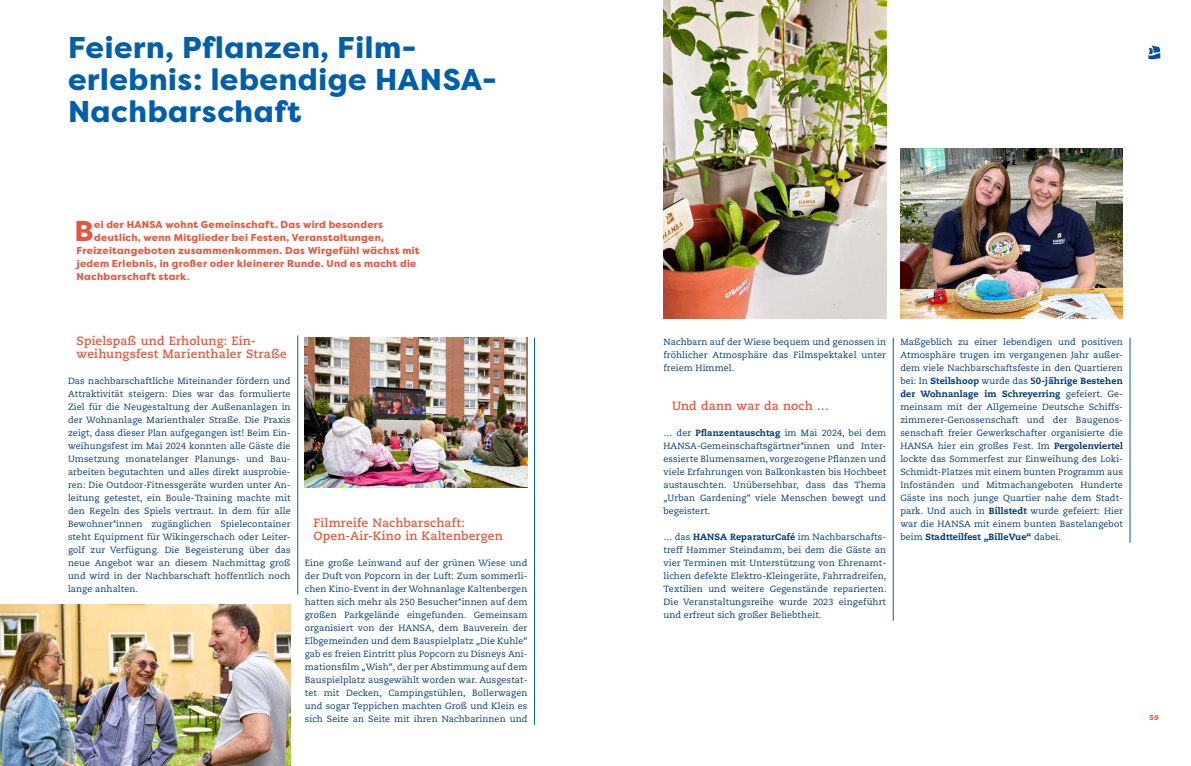
<style>
.page{position:relative;width:1191px;height:766px;background:#fff}
.page>*{position:absolute;margin:0;border:0;box-sizing:border-box;transform-origin:0 0}
.Headline_30_Pt_linksbündig{font:800 30px/32px "Filson Pro";letter-spacing:.02em;color:#005eaa}
.Copy_intro_Initial{font:800 28.6px "Filson Pro";color:#e6573f}
.Zwischenheadline_1{font:700 12px/13px "Caecilia LT Pro 75";letter-spacing:.015em;color:#e6573f}
.Copy_intro_Initial-2{font:800 10px "Filson Pro";letter-spacing:.03em;color:#e6573f}
.Copytext_Caecilia_roman{font:9px/13px "Caecilia LT Pro 55 Roman";letter-spacing:.01em;color:#003a76;text-align:justify}
.t1{font:800 7px "Filson Pro";color:#e6573f}
.s1{font-family:"Caecilia LT Pro 75";font-weight:700}
.s2{font-family:"Caecilia LT Pro 85";font-weight:800}
</style>
<div class="page">
<svg style="left:1148px;top:45px;width:13px;height:15px"></svg>
<hr style="left:297px;top:335px;width:1px;height:259px;background:#005eaa">
<hr style="left:534px;top:337px;width:1px;height:387px;background:#005eaa">
<img style="left:305px;top:337px;width:222px;height:150px">
<hr style="left:893px;top:337px;width:1px;height:283px;background:#005eaa">
<hr style="left:1129px;top:337px;width:1px;height:205px;background:#005eaa">
<img style="left:900px;top:148px;width:223px;height:170px">
<img style="left:663px;top:0;width:223px;height:318px">
<img style="left:0;top:604px;width:291px;height:161px">
<p class="Headline_30_Pt_linksbündig" style="left:68px;top:32px;width:427px">Feiern, Pflanzen, Film&shy;erlebnis: lebendige HANSA-<br>Nachbarschaft</p>
<p class="Copy_intro_Initial" style="left:74px;top:212px;width:21px">B</p>
<p class="Copy_intro_Initial-2" style="left:94px;top:218px;width:290px">ei der HANSA wohnt Gemeinschaft. Das wird besonders</p>
<p class="Copy_intro_Initial-2" style="left:94px;top:231px;width:291px">deutlich, wenn Mitglieder bei Festen, Veranstaltungen,</p>
<p class="Copy_intro_Initial-2" style="left:77px;top:244px;width:344px">Freizeitangeboten zusammenkommen. Das Wirgefühl wächst mit</p>
<p class="Copy_intro_Initial-2" style="left:77px;top:257px;width:341px">jedem Erlebnis, in großer oder kleinerer Runde. Und es macht die</p>
<p class="Copy_intro_Initial-2" style="left:77px;top:270px;width:115px">Nachbarschaft stark<span class="s1">.</span></p>
<p class="Zwischenheadline_1" style="left:77px;top:333px;width:212px">Spielspaß und Erholung: Ein&shy;weihungsfest Marienthaler Straße</p>
<p class="Copytext_Caecilia_roman" style="left:68px;top:374px;width:224px;text-align:left">Das nachbarschaftliche Miteinander fördern und Attraktivität steigern: Dies war das formulierte Ziel für die Neugestaltung der Außenanlagen in der Wohnanlage Marienthaler Straße. Die Praxis zeigt, dass dieser Plan aufgegangen ist! Beim Ein&shy;weihungsfest im Mai 2024 konnten alle Gäste die Umsetzung monatelanger Planungs- und Bau&shy;arbeiten begutachten und alles direkt ausprobie&shy;ren: Die Outdoor-Fitnessgeräte wurden unter An&shy;leitung getestet, ein Boule-Training machte mit den Regeln des Spiels vertraut. In dem für alle Bewohner*innen zugänglichen Spielecontainer steht Equipment für Wikingerschach oder Leiter&shy;golf zur Verfügung. Die Begeisterung über das neue Angebot war an diesem Nachmittag groß und wird in der Nachbarschaft hoffentlich noch lange anhalten.</p>
<p class="Zwischenheadline_1" style="left:313px;top:515px;width:191px">Filmreife Nachbarschaft:<br>Open-Air-Kino in Kaltenbergen</p>
<p class="Copytext_Caecilia_roman" style="left:305px;top:556px;width:224px">Eine große Leinwand auf der grünen Wiese und der Duft von Popcorn in der Luft: Zum sommerli&shy;chen Kino-Event in der Wohnanlage Kaltenbergen hatten sich mehr als 250 Besucher*innen auf dem großen Parkgelände eingefunden. Gemeinsam organisiert von der HANSA, dem Bauverein der Elbgemeinden und dem Bauspielplatz „Die Kuhle“ gab es freien Eintritt plus Popcorn zu Disneys Ani&shy;mationsfilm „Wish“, der per Abstimmung auf dem Bauspielplatz ausgewählt worden war. Ausgestat&shy;tet mit Decken, Campingstühlen, Bollerwagen und sogar Teppichen machten Groß und Klein es sich Seite an Seite mit ihren Nachbarinnen und</p>
<p class="Copytext_Caecilia_roman" style="left:663px;top:335px;width:224px">Nachbarn auf der Wiese bequem und genossen in fröhlicher Atmosphäre das Filmspektakel unter freiem Himmel.</p>
<p class="Zwischenheadline_1" style="left:672px;top:398px;width:158px">Und dann war da noch …</p>
<p class="Copytext_Caecilia_roman" style="left:663px;top:426px;width:224px">… der <span class="s2">Pflanzentauschtag</span> im Mai 2024, bei dem HANSA-Gemeinschaftsgärtner*innen und Inter&shy;essierte Blumensamen, vorgezogene Pflanzen und viele Erfahrungen von Balkonkasten bis Hochbeet austauschten. Unübersehbar, dass das Thema „Urban Gardening“ viele Menschen bewegt und begeistert.</p>
<p class="Copytext_Caecilia_roman" style="left:663px;top:530px;width:224px">… das <span class="s2">HANSA ReparaturCafé</span> im Nachbarschafts&shy;treff Hammer Steindamm, bei dem die Gäste an vier Terminen mit Unterstützung von Ehrenamt&shy;lichen defekte Elektro-Kleingeräte, Fahrradreifen, Textilien und weitere Gegenstände reparierten.<br>Die Veranstaltungsreihe wurde 2023 eingeführt und erfreut sich großer Beliebtheit.</p>
<p class="Copytext_Caecilia_roman" style="left:900px;top:335px;width:224px">Maßgeblich zu einer lebendigen und positiven Atmosphäre trugen im vergangenen Jahr außer&shy;dem viele Nachbarschaftsfeste in den Quartieren bei: In <span class="s2">Steilshoop</span> wurde das <span class="s2">50-jährige Bestehen der Wohnanlage im Schreyerring</span> gefeiert. Ge&shy;meinsam mit der Allgemeine Deutsche Schiffs&shy;zimmerer-Genossenschaft und der Baugenos&shy;senschaft freier Gewerkschafter organisierte die HANSA hier ein großes Fest. Im <span class="s2">Pergolenviertel </span>lockte das Sommerfest zur Einweihung des Loki-Schmidt-Platzes mit einem bunten Programm aus Infoständen und Mitmachangeboten Hunderte Gäste ins noch junge Quartier nahe dem Stadt&shy;park. Und auch in <span class="s2">Billstedt</span> wurde gefeiert: Hier war die HANSA mit einem bunten Bastelangebot beim <span class="s2">Stadtteilfest „BilleVue“</span> dabei.</p>
<p class="t1" style="left:1149px;top:713px;width:11px">59</p>
</div>
